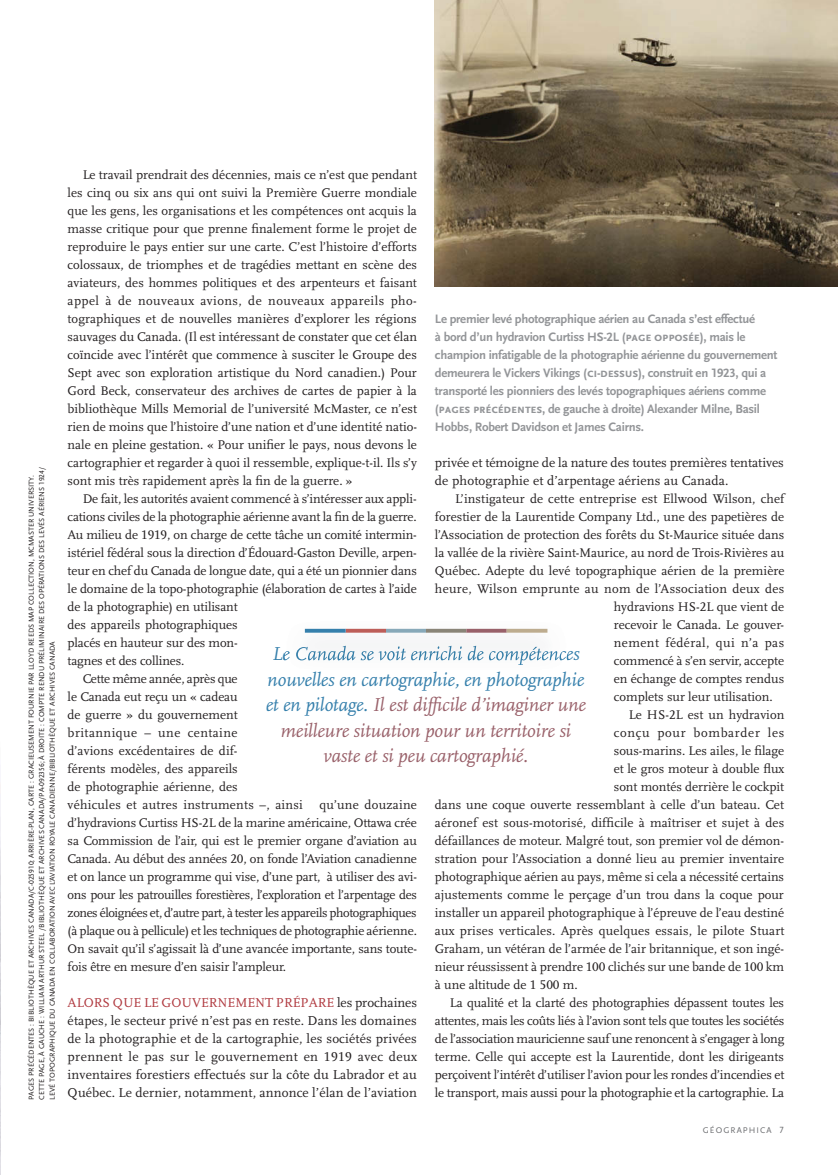
<style>
.page{position:relative;width:838px;height:1175px;background:#fff}
.page>*{position:absolute;margin:0;border:0;box-sizing:border-box;transform-origin:0 0}
.t1{font:italic 19.5px/25.5px "Scala LF";letter-spacing:-.01em;color:#99616a;text-align:center}
.t2{font:13.5px/18px "Scala LF";letter-spacing:.01em;color:#231f20;text-align:justify}
.t3{font:13.2px/18px "Scala LF";color:#231f20;text-align:justify}
.t4{font:13.2px "Scala LF";letter-spacing:-.02em;color:#231f20}
.t5{font:13.2px "Scala LF";letter-spacing:.035em;color:#231f20}
.t6{font:13.2px "Scala LF";letter-spacing:.02em;color:#231f20}
.t7{font:13.2px "Scala LF";letter-spacing:.05em;color:#231f20}
.t8{font:700 12.75px/18px "Scala Sans LF";letter-spacing:-.02em;color:#939598}
.t9{font:8.7px "Scala Sans LF";letter-spacing:.125em;color:#6d6e71}
.t10{font:7.5px/10.5px "Scala Sans LF";color:#231f20}
.s1{font-family:"Scala Sans Caps"}
.s2{color:#3680ac}
.s3{color:#b03a40}
.s4{font-size:9.3px}
</style>
<div class="page">
<img style="left:0;top:784px;width:1px;height:390px">
<img style="left:434px;top:0;width:403px;height:287px">
<img style="left:304px;top:628px;width:244px;height:18px">
<img style="left:284px;top:646px;width:283px;height:19px">
<svg style="left:305px;top:629px;width:242px;height:4px"></svg>
<p class="t10" style="left:26px;top:1100px;width:634px;rotate:-90deg">PAGES PRÉCÉDENTES : BIBLIOTHÈQUE ET ARCHIVES CANADA/C-025910; ARRIÈRE-PLAN, CARTE : GRACIEUSEMENT FOURNIE PAR LLOYD REEDS MAP COLLECTION, MCMASTER UNIVERSITY.<br>CETTE PAGE, À GAUCHE : WILLIAM ARTHUR STEEL /BIBLIOTHÈQUE ET ARCHIVES CANADA/PA-092356; À DROITE : COMPTE RENDU PRÉLIMINAIRE DES OPÉRATIONS DES LEVÉS AÉRIENS 1924/<br>LEVÉ TOPOGRAPHIQUE DU CANADA EN COLLABORATION AVEC L’AVIATION ROYALE CANADIENNE/BIBLIOTHÈQUE ET ARCHIVES CANADA</p>
<p class="t3" style="left:83px;top:166px;width:335px">Le travail prendrait des décennies, mais ce n’est que pendant</p>
<p class="t3" style="left:68px;top:184px;width:350px">les cinq ou six ans qui ont suivi la Première Guerre mondiale</p>
<p class="t3" style="left:68px;top:202px;width:350px">que les gens, les organisations et les compétences ont acquis la</p>
<p class="t3" style="left:68px;top:220px;width:350px">masse critique pour que prenne finalement forme le projet de</p>
<p class="t3" style="left:68px;top:238px;width:350px">reproduire le pays entier sur une carte. C’est l’histoire d’efforts</p>
<p class="t3" style="left:68px;top:256px;width:350px">colossaux, de triomphes et de tragédies mettant en scène des</p>
<p class="t3" style="left:68px;top:274px;width:350px">aviateurs, des hommes politiques et des arpenteurs et faisant</p>
<p class="t5" style="left:68px;top:293px;width:350px">appel à de nouveaux avions, de nouveaux appareils pho-</p>
<p class="t3" style="left:68px;top:310px;width:350px">tographiques et de nouvelles manières d’explorer les régions</p>
<p class="t3" style="left:68px;top:328px;width:350px">sauvages du Canada. (Il est intéressant de constater que cet élan</p>
<p class="t3" style="left:68px;top:346px;width:350px">coïncide avec l’intérêt que commence à susciter le Groupe des</p>
<p class="t3" style="left:68px;top:364px;width:350px">Sept avec son exploration artistique du Nord canadien.) Pour</p>
<p class="t3" style="left:68px;top:382px;width:350px">Gord Beck, conservateur des archives de cartes de papier à la</p>
<p class="t3" style="left:68px;top:400px;width:350px">bibliothèque Mills Memorial de l’université McMaster, ce n’est</p>
<p class="t3" style="left:68px;top:418px;width:350px">rien de moins que l’histoire d’une nation et d’une identité natio-</p>
<p class="t3" style="left:68px;top:436px;width:350px">nale en pleine gestation. « Pour unifier le pays, nous devons le</p>
<p class="t3" style="left:68px;top:454px;width:350px">cartographier et regarder à quoi il ressemble, explique-t-il. Ils s’y</p>
<p class="t3" style="left:68px;top:472px;width:286px">sont mis très rapidement après la fin de la guerre. »</p>
<p class="t3" style="left:83px;top:490px;width:335px">De fait, les autorités avaient commencé à s’intéresser aux appli-</p>
<p class="t3" style="left:68px;top:508px;width:350px">cations civiles de la photographie aérienne avant la fin de la guerre.</p>
<p class="t3" style="left:68px;top:526px;width:350px">Au milieu de 1919, on charge de cette tâche un comité intermin-</p>
<p class="t3" style="left:68px;top:544px;width:350px">istériel fédéral sous la direction d’Édouard-Gaston Deville, arpen-</p>
<p class="t3" style="left:68px;top:562px;width:350px">teur en chef du Canada de longue date, qui a été un pionnier dans</p>
<p class="t3" style="left:68px;top:580px;width:350px">le domaine de la topo-photographie (élaboration de cartes à l’aide</p>
<p class="t3" style="left:68px;top:598px;width:171px">de la photographie) en utilisant</p>
<p class="t3" style="left:68px;top:616px;width:171px">des appareils photographiques</p>
<p class="t3" style="left:68px;top:634px;width:171px">placés en hauteur sur des mon-</p>
<p class="t3" style="left:68px;top:652px;width:118px">tagnes et des collines.</p>
<p class="t4" style="left:83px;top:671px;width:156px">Cette même année, après que</p>
<p class="t3" style="left:68px;top:688px;width:171px">le Canada eut reçu un « cadeau</p>
<p class="t3" style="left:68px;top:706px;width:171px">de guerre » du gouvernement</p>
<p class="t5" style="left:68px;top:725px;width:171px">britannique – une centaine</p>
<p class="t3" style="left:68px;top:742px;width:171px">d’avions excédentaires de dif-</p>
<p class="t3" style="left:68px;top:760px;width:172px">férents modèles, des appareils</p>
<p class="t3" style="left:68px;top:778px;width:171px">de photographie aérienne, des</p>
<p class="t6" style="left:68px;top:797px;width:237px">véhicules et autres instruments –, ainsi</p>
<p class="t8" style="left:435px;top:310px;width:344px">Le premier levé photographique aérien au Canada s’est effectué<br>à bord d’un hydravion Curtiss HS-2L (<span class="s1">page opposée</span>), mais le champion infatigable de la photographie aérienne du gouvernement demeurera le Vickers Vikings (<span class="s1">ci-dessus</span>), construit en 1923, qui a transporté les pionniers des levés topographiques aériens comme (<span class="s1">pages précédentes</span>, de gauche à droite) Alexander Milne, Basil Hobbs, Robert Davidson et James Cairns.</p>
<p class="t2" style="left:435px;top:454px;width:350px">privée et témoigne de la nature des toutes premières tentatives de photographie et d’arpentage aériens au Canada.</p>
<p class="t3" style="left:455px;top:490px;width:331px">L’instigateur de cette entreprise est Ellwood Wilson, chef</p>
<p class="t3" style="left:435px;top:508px;width:350px">forestier de la Laurentide Company Ltd., une des papetières de</p>
<p class="t3" style="left:435px;top:526px;width:350px">l’Association de protection des forêts du St-Maurice située dans</p>
<p class="t3" style="left:435px;top:544px;width:350px">la vallée de la rivière Saint-Maurice, au nord de Trois-Rivières au</p>
<p class="t3" style="left:435px;top:562px;width:351px">Québec. Adepte du levé topographique aérien de la première</p>
<p class="t6" style="left:435px;top:581px;width:351px">heure, Wilson emprunte au nom de l’Association deux des</p>
<p class="t3" style="left:613px;top:598px;width:172px">hydravions HS-2L que vient de</p>
<p class="t3" style="left:613px;top:616px;width:172px">recevoir le Canada. Le gouver-</p>
<p class="t5" style="left:613px;top:635px;width:172px">nement fédéral, qui n’a pas</p>
<p class="t3" style="left:613px;top:652px;width:172px">commencé à s’en servir, accepte</p>
<p class="t3" style="left:613px;top:670px;width:172px">en échange de comptes rendus</p>
<p class="t3" style="left:613px;top:688px;width:160px">complets sur leur utilisation.</p>
<p class="t3" style="left:628px;top:706px;width:157px">Le HS-2L est un hydravion</p>
<p class="t7" style="left:613px;top:725px;width:172px">conçu pour bombarder les</p>
<p class="t3" style="left:613px;top:742px;width:172px">sous-marins. Les ailes, le filage</p>
<p class="t3" style="left:613px;top:760px;width:172px">et le gros moteur à double flux</p>
<p class="t3" style="left:613px;top:778px;width:172px">sont montés derrière le cockpit</p>
<p class="t3" style="left:435px;top:796px;width:350px">dans une coque ouverte ressemblant à celle d’un bateau. Cet</p>
<p class="t3" style="left:435px;top:814px;width:350px">aéronef est sous-motorisé, difficile à maîtriser et sujet à des</p>
<p class="t3" style="left:435px;top:832px;width:350px">défaillances de moteur. Malgré tout, son premier vol de démon-</p>
<p class="t3" style="left:435px;top:850px;width:350px">stration pour l’Association a donné lieu au premier inventaire</p>
<p class="t3" style="left:435px;top:868px;width:350px">photographique aérien au pays, même si cela a nécessité certains</p>
<p class="t3" style="left:435px;top:886px;width:350px">ajustements comme le perçage d’un trou dans la coque pour</p>
<p class="t3" style="left:435px;top:904px;width:350px">installer un appareil photographique à l’épreuve de l’eau destiné</p>
<p class="t3" style="left:435px;top:922px;width:351px">aux prises verticales. Après quelques essais, le pilote Stuart</p>
<p class="t3" style="left:435px;top:940px;width:350px">Graham, un vétéran de l’armée de l’air britannique, et son ingé-</p>
<p class="t3" style="left:435px;top:958px;width:350px">nieur réussissent à prendre 100 clichés sur une bande de 100 km</p>
<p class="t3" style="left:435px;top:976px;width:144px">à une altitude de 1 500 m.</p>
<p class="t3" style="left:450px;top:994px;width:335px">La qualité et la clarté des photographies dépassent toutes les</p>
<p class="t4" style="left:435px;top:1013px;width:351px">attentes, mais les coûts liés à l’avion sont tels que toutes les sociétés</p>
<p class="t4" style="left:435px;top:1031px;width:351px">de l’association mauricienne sauf une renoncent à s’engager à long</p>
<p class="t3" style="left:435px;top:1048px;width:350px">terme. Celle qui accepte est la Laurentide, dont les dirigeants</p>
<p class="t3" style="left:435px;top:1066px;width:350px">perçoivent l’intérêt d’utiliser l’avion pour les rondes d’incendies et</p>
<p class="t3" style="left:435px;top:1084px;width:350px">le transport, mais aussi pour la photographie et la cartographie. La</p>
<p class="t1" style="left:265px;top:667px;width:321px"><span class="s2">nouvelles en cartographie, en photographie et en pilotage.</span> Il est difficile d’imaginer une meilleure situation pour un territoire si vaste et si peu cartographié.</p>
<p class="t3" style="left:68px;top:796px;width:350px;text-indent:252px">qu’une douzaine d’hydravions Curtiss HS-2L de la marine américaine, Ottawa crée sa Commission de l’air, qui est le premier organe d’aviation au Canada. Au début des années 20, on fonde l’Aviation canadienne et on lance un programme qui vise, d’une part, à utiliser des avi&shy;ons pour les patrouilles forestières, l’exploration et l’arpentage des zones éloignées et, d’autre part, à tester les appareils photographiques (à plaque ou à pellicule) et les techniques de photographie aérienne.<br>On savait qu’il s’agissait là d’une avancée importante, sans toute&shy;fois être en mesure d’en saisir l’ampleur.</p>
<p class="t2" style="left:68px;top:994px;width:351px"><span class="s3">ALORS QUE LE GOUVERNEMENT PRÉPARE</span> les prochaines étapes, le secteur privé n’est pas en reste. Dans les domaines de la photographie et de la cartographie, les sociétés privées prennent le pas sur le gouvernement en 1919 avec deux inventaires forestiers effectués sur la côte du Labrador et au Québec. Le dernier, notamment, annonce l’élan de l’aviation</p>
<p class="t9" style="left:702px;top:1125px;width:83px">GÉOGRAPHICA <span class="s4">7</span></p>
</div>
